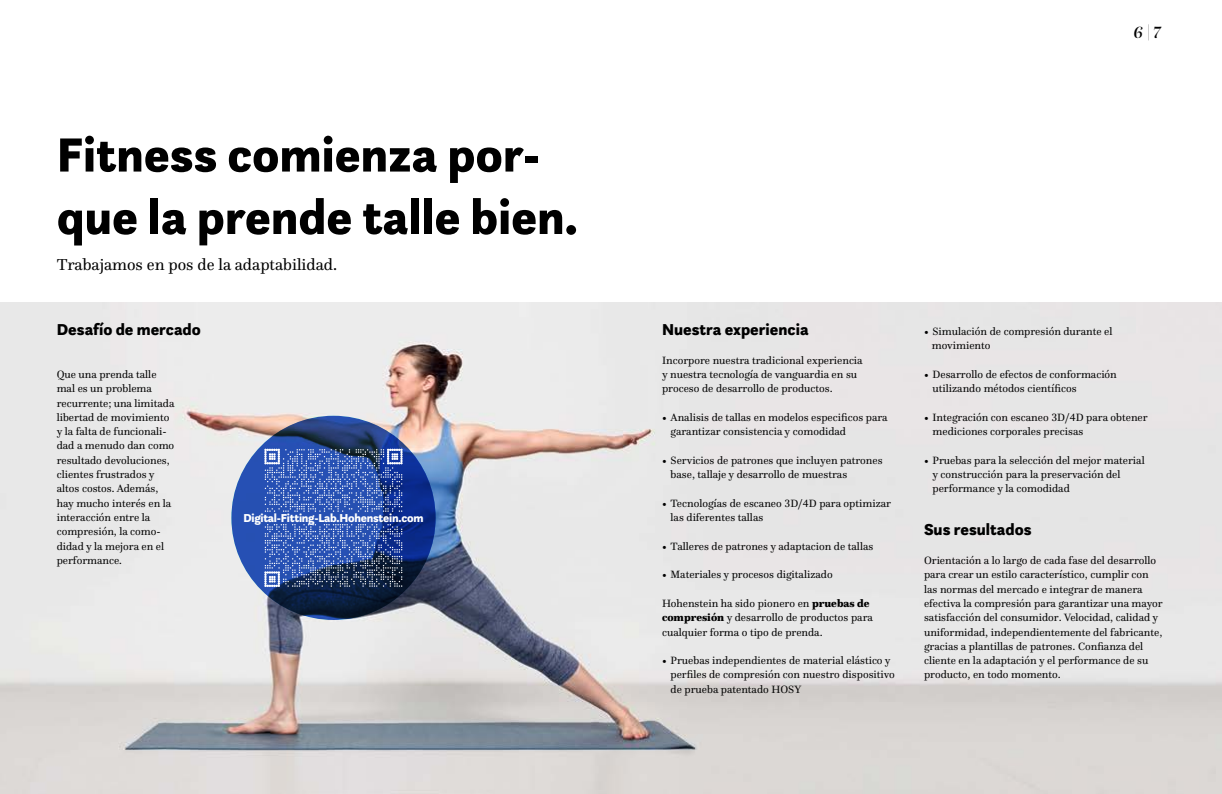
<style>
.page{position:relative;width:1222px;height:794px;background:#fff}
.page>*{position:absolute;margin:0;border:0;box-sizing:border-box;transform-origin:0 0}
.t1{font:900 50px/62.4px "Questa Sans";color:#000}
.t2{font:italic 500 17px "Questa Grande";color:#000}
.t3{font:900 16.5px "Questa Sans";color:#000}
.t4{font:16.5px "Questa";color:#000}
.t5{font:900 12px "Questa Sans";letter-spacing:-.02em;color:#fff}
.t6{font:11px/14.3px "Questa";color:#000}
.s1{font-weight:900}
</style>
<div class="page">
<img style="left:0;top:303px;width:1221px;height:490px">
<svg style="left:231px;top:415px;width:204px;height:205px;background:#1c3b83"></svg>
<svg style="left:264px;top:448px;width:138px;height:63px;background:#4365b4"></svg>
<svg style="left:264px;top:524px;width:138px;height:63px;background:#3d5a9d"></svg>
<h1 class="t1" style="left:57px;top:123px;width:522px">Fitness comienza por&shy;que la prende talle bien.</h1>
<h3 class="t4" style="left:57px;top:254px;width:282px">Trabajamos en pos de la adaptabilidad.</h3>
<h3 class="t3" style="left:57px;top:318px;width:146px">Desafío de mercado</h3>
<p class="t6" style="left:57px;top:367px;width:119px">Que una prenda talle mal es un problema recurrente; una limitada libertad de movimiento y la falta de funcionali&shy;dad a menudo dan como resultado devoluciones, clientes frustrados y altos costos. Además, hay mucho interés en la interacción entre la compresión, la como&shy;didad y la mejora en el performance.</p>
<p class="t5" style="left:243px;top:509px;width:182px">Digital-Fitting-Lab.Hohenstein.com</p>
<h2 class="t2" style="left:1133px;top:22px;width:29px">6 |7</h2>
<h3 class="t3" style="left:662px;top:318px;width:148px">Nuestra experiencia</h3>
<p class="t6" style="left:662px;top:352px;width:202px">Incorpore nuestra tradicional experiencia y nuestra tecnología de vanguardia en su proceso de desarrollo de productos.</p>
<p class="t6" style="left:670px;top:410px;width:219px;text-indent:-9px">• Analisis de tallas en modelos especificos para garantizar consistencia y comodidad</p>
<p class="t6" style="left:670px;top:453px;width:213px;text-indent:-9px">• Servicios de patrones que incluyen patrones base, tallaje y desarrollo de muestras</p>
<p class="t6" style="left:670px;top:495px;width:222px;text-indent:-9px">• Tecnologías de escaneo 3D/4D para optimizar las diferentes tallas</p>
<p class="t6" style="left:662px;top:538px;width:213px">• Talleres de patrones y adaptacion de tallas</p>
<p class="t6" style="left:662px;top:567px;width:172px">• Materiales y procesos digitalizado</p>
<p class="t6" style="left:662px;top:596px;width:212px">Hohenstein ha sido pionero en <span class="s1">pruebas de compresión</span> y desarrollo de productos para cualquier forma o tipo de prenda.</p>
<p class="t6" style="left:670px;top:653px;width:226px;text-indent:-9px">• Pruebas independientes de material elástico y perfiles de compresión con nuestro dispositivo de prueba patentado HOSY</p>
<p class="t6" style="left:931px;top:324px;width:182px;text-indent:-8px">• Simulación de compresión durante el movimiento</p>
<p class="t6" style="left:932px;top:367px;width:186px;text-indent:-9px">• Desarrollo de efectos de conformación utilizando métodos científicos</p>
<p class="t6" style="left:932px;top:410px;width:217px;text-indent:-9px">• Integración con escaneo 3D/4D para obtener mediciones corporales precisas</p>
<p class="t6" style="left:932px;top:453px;width:214px;text-indent:-9px">• Pruebas para la selección del mejor material y construcción para la preservación del performance y la comodidad</p>
<h3 class="t3" style="left:923px;top:519px;width:109px">Sus resultados</h3>
<p class="t6" style="left:923px;top:553px;width:240px">Orientación a lo largo de cada fase del desarrollo para crear un estilo característico, cumplir con las normas del mercado e integrar de manera efectiva la compresión para garantizar una mayor satisfacción del consumidor. Velocidad, calidad y uniformidad, independientemente del fabricante, gracias a plantillas de patrones. Confianza del cliente en la adaptación y el performance de su producto, en todo momento.</p>
</div>
